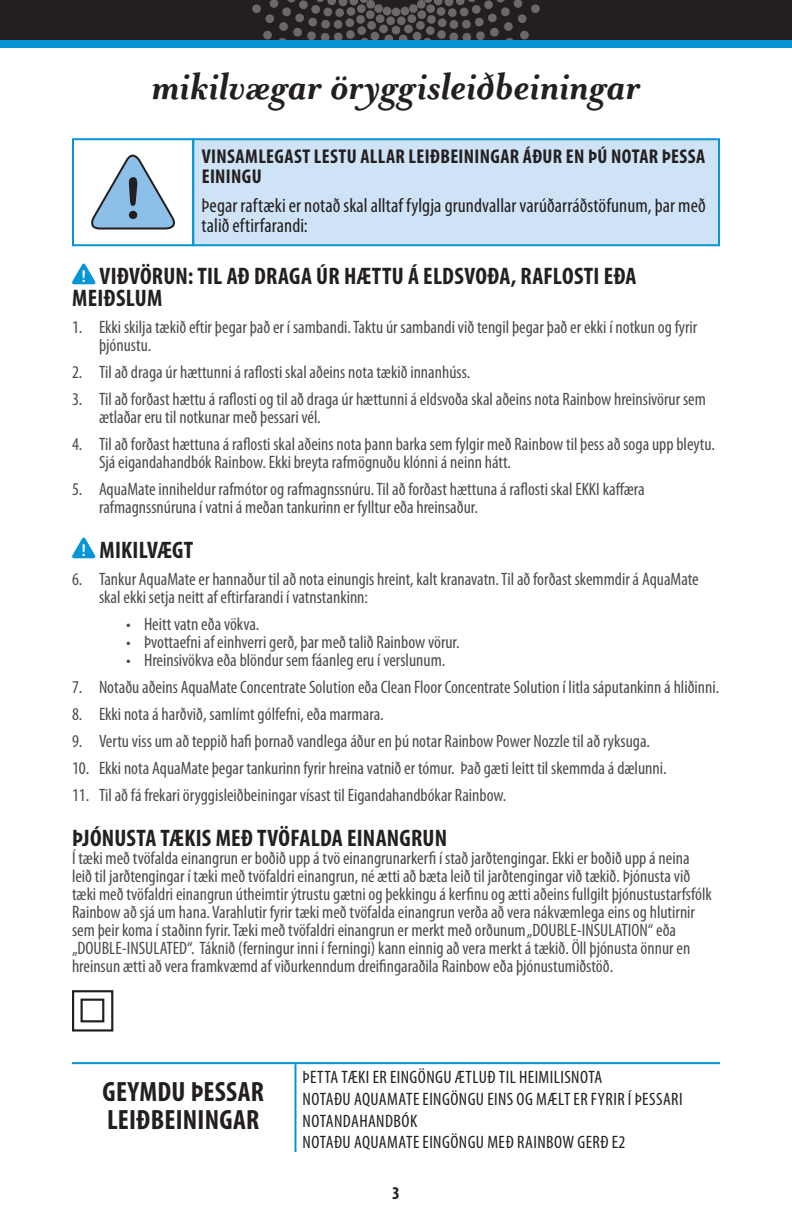
<style>
.page{position:relative;width:792px;height:1224px;background:#fff}
.page>*{position:absolute;margin:0;border:0;box-sizing:border-box;transform-origin:0 0}
.t1{font:56.6px "Arial Rounded MT Bold";color:#231f20}
.t2{font:italic 700 44px "Mrs Eaves";color:#231f20}
.t3{font:700 condensed 28px/28px "Myriad Pro";letter-spacing:.01em;color:#231f20}
.t4{font:700 condensed 24px/22px "Myriad Pro";letter-spacing:.01em;color:#231f20}
.t5{font:condensed 20px/20px "Myriad Pro";letter-spacing:.005em;color:#231f20}
.t6{font:700 condensed 20px/20px "Myriad Pro";letter-spacing:.02em;color:#231f20}
.t7{font:condensed 18px/18px "Myriad Pro";color:#4b4c4d}
.t8{font:condensed 18px/21.6px "Myriad Pro";letter-spacing:.025em;color:#231f20}
.t9{font:700 condensed 18px "Myriad Pro";color:#231f20}
.t10{font:16.2px "Arial Rounded MT Bold";color:#fff}
</style>
<div class="page">
<div style="left:0;top:0;width:792px;height:40px;background:#231f20"></div>
<svg style="left:252px;top:0;width:288px;height:40px"></svg>
<div style="left:0;top:40px;width:792px;height:8px;background:#0696d7"></div>
<svg style="left:72px;top:263px;width:24px;height:21px"></svg>
<svg style="left:72px;top:537px;width:24px;height:21px"></svg>
<div style="left:72px;top:990px;width:41px;height:42px;border:2px solid #231f20"></div>
<div style="left:81px;top:999px;width:23px;height:23px;border:2px solid #231f20"></div>
<hr style="left:72px;top:1062px;width:648px;height:2px;background:#0696d7">
<hr style="left:294px;top:1064px;width:2px;height:88px;background:#0696d7">
<div style="left:192px;top:138px;width:528px;height:108px;background:#cee3f5;border:2px solid #0696d7"></div>
<div style="left:72px;top:138px;width:122px;height:108px;border:2px solid #0696d7"></div>
<svg style="left:91px;top:154px;width:85px;height:76px"></svg>
<p class="t1" style="left:124px;top:165px;width:20px">!</p>
<p class="t2" style="left:151px;top:62px;width:490px">mikilvægar öryggisleiðbeiningar</p>
<p class="t6" style="left:202px;top:146px;width:505px">VINSAMLEGAST LESTU ALLAR LEIÐBEININGAR ÁÐUR EN ÞÚ NOTAR ÞESSA<br>EININGU</p>
<p class="t5" style="left:202px;top:195px;width:506px">Þegar raftæki er notað skal alltaf fylgja grundvallar varúðarráðstöfunum, þar með talið eftirfarandi:</p>
<p class="t4" style="left:72px;top:265px;width:566px;text-indent:27px">VIÐVÖRUN: TIL AÐ DRAGA ÚR HÆTTU Á ELDSVOÐA, RAFLOSTI EÐA<br>MEIÐSLUM</p>
<p class="t7" style="left:99px;top:318px;width:600px;text-indent:-27px">1. Ekki skilja tækið eftir þegar það er í sambandi. Taktu úr sambandi við tengil þegar það er ekki í notkun og fyrir þjónustu.</p>
<p class="t7" style="left:72px;top:363px;width:400px">2. Til að draga úr hættunni á raflosti skal aðeins nota tækið innanhúss.</p>
<p class="t7" style="left:99px;top:390px;width:608px;text-indent:-27px">3. Til að forðast hættu á raflosti og til að draga úr hættunni á eldsvoða skal aðeins nota Rainbow hreinsivörur sem ætlaðar eru til notkunar með þessari vél.</p>
<p class="t7" style="left:99px;top:435px;width:617px;text-indent:-27px">4. Til að forðast hættuna á raflosti skal aðeins nota þann barka sem fylgir með Rainbow til þess að soga upp bleytu.<br>Sjá eigandahandbók Rainbow. Ekki breyta rafmögnuðu klónni á neinn hátt.</p>
<p class="t7" style="left:99px;top:480px;width:547px;text-indent:-27px">5. AquaMate inniheldur rafmótor og rafmagnssnúru. Til að forðast hættuna á raflosti skal EKKI kaffæra rafmagnssnúruna í vatni á meðan tankurinn er fylltur eða hreinsaður.</p>
<p class="t10" style="left:81px;top:541px;width:7px">!</p>
<p class="t4" style="left:100px;top:539px;width:95px">MIKILVÆGT</p>
<p class="t7" style="left:99px;top:570px;width:601px;text-indent:-27px">6. Tankur AquaMate er hannaður til að nota einungis hreint, kalt kranavatn. Til að forðast skemmdir á AquaMate skal ekki setja neitt af eftirfarandi í vatnstankinn:</p>
<p class="t7" style="left:126px;top:615px;width:135px">• Heitt vatn eða vökva.</p>
<p class="t7" style="left:126px;top:633px;width:335px">• Þvottaefni af einhverri gerð, þar með talið Rainbow vörur.</p>
<p class="t7" style="left:126px;top:651px;width:321px">• Hreinsivökva eða blöndur sem fáanleg eru í verslunum.</p>
<p class="t7" style="left:72px;top:678px;width:649px">7. Notaðu aðeins AquaMate Concentrate Solution eða Clean Floor Concentrate Solution í litla sáputankinn á hliðinni.</p>
<p class="t7" style="left:72px;top:705px;width:313px">8. Ekki nota á harðvið, samlímt gólfefni, eða marmara.</p>
<p class="t7" style="left:72px;top:732px;width:580px">9. Vertu viss um að teppið hafi þornað vandlega áður en þú notar Rainbow Power Nozzle til að ryksuga.</p>
<p class="t7" style="left:72px;top:759px;width:596px">10. Ekki nota AquaMate þegar tankurinn fyrir hreina vatnið er tómur. Það gæti leitt til skemmda á dælunni.</p>
<p class="t7" style="left:72px;top:786px;width:436px">11. Til að fá frekari öryggisleiðbeiningar vísast til Eigandahandbókar Rainbow.</p>
<p class="t4" style="left:72px;top:827px;width:377px">ÞJÓNUSTA TÆKIS MEÐ TVÖFALDA EINANGRUN</p>
<p class="t7" style="left:72px;top:849px;width:641px">Í tæki með tvöfalda einangrun er boðið upp á tvö einangrunarkerfi í stað jarðtengingar. Ekki er boðið upp á neina leið til jarðtengingar í tæki með tvöfaldri einangrun, né ætti að bæta leið til jarðtengingar við tækið. Þjónusta við tæki með tvöfaldri einangrun útheimtir ýtrustu gætni og þekkingu á kerfinu og ætti aðeins fullgilt þjónustustarfsfólk Rainbow að sjá um hana. Varahlutir fyrir tæki með tvöfalda einangrun verða að vera nákvæmlega eins og hlutirnir sem þeir koma í staðinn fyrir. Tæki með tvöfaldri einangrun er merkt með orðunum „DOUBLE-INSULATION“ eða „DOUBLE-INSULATED“. Táknið (ferningur inni í ferningi) kann einnig að vera merkt á tækið. Öll þjónusta önnur en hreinsun ætti að vera framkvæmd af viðurkenndum dreifingaraðila Rainbow eða þjónustumiðstöð.</p>
<p class="t10" style="left:81px;top:267px;width:7px">!</p>
<p class="t3" style="left:102px;top:1077px;width:163px">GEYMDU ÞESSAR<br>LEIÐBEININGAR</p>
<p class="t8" style="left:303px;top:1066px;width:301px">ÞETTA TÆKI ER EINGÖNGU ÆTLUÐ TIL HEIMILISNOTA</p>
<p class="t8" style="left:303px;top:1088px;width:382px">NOTAÐU AQUAMATE EINGÖNGU EINS OG MÆLT ER FYRIR Í ÞESSARI<br>NOTANDAHANDBÓK</p>
<p class="t8" style="left:303px;top:1131px;width:324px">NOTAÐU AQUAMATE EINGÖNGU MEÐ RAINBOW GERÐ E2</p>
<p class="t9" style="left:392px;top:1181px;width:9px">3</p>
</div>
